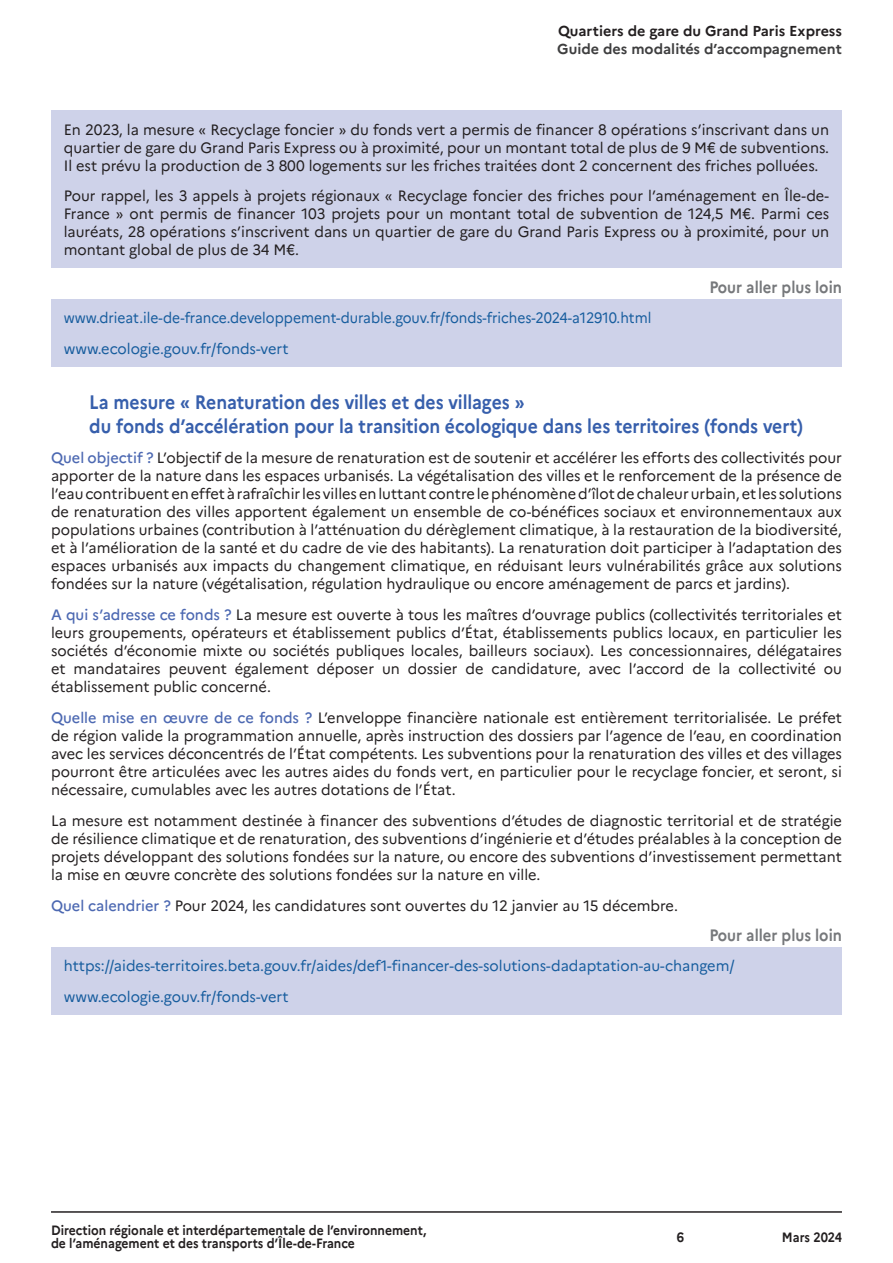
<style>
.page{position:relative;width:893px;height:1263px;background:#fff}
.page>*{position:absolute;margin:0;border:0;box-sizing:border-box;transform-origin:0 0}
.Titre_2{font:700 19.5px/23.4px "Marianne";letter-spacing:-.005em;color:#375fac;scale:.9 1}
.Titre_Tableau{font:700 16.5px "Marianne";color:#76787b;scale:.9 1}
.Texte{font:15px/18px "Marianne";color:#231f20;text-align:justify}
.Texte-2{font:15px "Marianne";color:#175d9e}
.Texte-3{font:15px "Marianne";color:#175d9e;scale:.92 1}
.t1{font:700 14.4px "Marianne";color:#231f20}
.t2{font:700 14.4px "Marianne";color:#3e3e3f}
.t3{font:700 13.5px/13.5px "Marianne";color:#231f20;scale:.9 1}
.s1{font-weight:500;color:#4d69b2}
</style>
<div class="page">
<hr style="left:51px;top:1211px;width:791px;height:2px;background:#231f20">
<div style="left:51px;top:111px;width:791px;height:157px;background:#ced2e9"></div>
<div style="left:51px;top:299px;width:791px;height:67px;background:#ced2e9"></div>
<div style="left:51px;top:947px;width:791px;height:68px;background:#ced2e9"></div>
<p class="t1" style="left:558px;top:20px;width:285px">Quartiers de gare du Grand Paris Express</p>
<p class="t2" style="left:557px;top:37px;width:286px">Guide des modalités d’accompagnement</p>
<p class="Texte" style="left:64px;top:120px;width:767px;text-align:left">En 2023, la mesure « Recyclage foncier » du fonds vert a permis de financer 8 opérations s’inscrivant dans un quartier de gare du Grand Paris Express ou à proximité, pour un montant total de plus de 9 M€ de subventions.<br>Il est prévu la production de 3 800 logements sur les friches traitées dont 2 concernent des friches polluées.</p>
<p class="Texte" style="left:64px;top:187px;width:767px">Pour rappel, les 3 appels à projets régionaux « Recyclage foncier des friches pour l’aménagement en Île-de-France » ont permis de financer 103 projets pour un montant total de subvention de 124,5 M€. Parmi ces lauréats, 28 opérations s’inscrivent dans un quartier de gare du Grand Paris Express ou à proximité, pour un montant global de plus de 34 M€.</p>
<p class="Titre_Tableau" style="left:709px;top:274px;width:149px">Pour aller plus loin</p>
<p class="Texte-3" style="left:64px;top:308px;width:640px">www.drieat.ile-de-france.developpement-durable.gouv.fr/fonds-friches-2024-a12910.html</p>
<p class="Texte-2" style="left:64px;top:339px;width:226px">www.ecologie.gouv.fr/fonds-vert</p>
<p class="Titre_2" style="left:89px;top:389px;width:795px">La mesure « Renaturation des villes et des villages »<br>du fonds d’accélération pour la transition écologique dans les territoires (fonds vert)</p>
<p class="Texte" style="left:51px;top:449px;width:792px"><span class="s1">Quel objectif ?</span> L’objectif de la mesure de renaturation est de soutenir et accélérer les efforts des collectivités pour apporter de la nature dans les espaces urbanisés. La végétalisation des villes et le renforcement de la présence de l’eau contribuent en effet à rafraîchir les villes en luttant contre le phénomène d’îlot de chaleur urbain, et les solutions de renaturation des villes apportent également un ensemble de co-bénéfices sociaux et environnementaux aux populations urbaines (contribution à l’atténuation du dérèglement climatique, à la restauration de la biodiversité, et à l’amélioration de la santé et du cadre de vie des habitants). La renaturation doit participer à l’adaptation des espaces urbanisés aux impacts du changement climatique, en réduisant leurs vulnérabilités grâce aux solutions fondées sur la nature (végétalisation, régulation hydraulique ou encore aménagement de parcs et jardins).</p>
<p class="Texte" style="left:51px;top:606px;width:792px"><span class="s1">A qui s’adresse ce fonds ?</span> La mesure est ouverte à tous les maîtres d’ouvrage publics (collectivités territoriales et leurs groupements, opérateurs et établissement publics d’État, établissements publics locaux, en particulier les sociétés d’économie mixte ou sociétés publiques locales, bailleurs sociaux). Les concessionnaires, délégataires et mandataires peuvent également déposer un dossier de candidature, avec l’accord de la collectivité ou établissement public concerné.</p>
<p class="Texte" style="left:51px;top:709px;width:792px"><span class="s1">Quelle mise en œuvre de ce fonds ?</span> L’enveloppe financière nationale est entièrement territorialisée. Le préfet de région valide la programmation annuelle, après instruction des dossiers par l’agence de l’eau, en coordination avec les services déconcentrés de l’État compétents. Les subventions pour la renaturation des villes et des villages pourront être articulées avec les autres aides du fonds vert, en particulier pour le recyclage foncier, et seront, si nécessaire, cumulables avec les autres dotations de l’État.</p>
<p class="Texte" style="left:51px;top:811px;width:792px">La mesure est notamment destinée à financer des subventions d’études de diagnostic territorial et de stratégie de résilience climatique et de renaturation, des subventions d’ingénierie et d’études préalables à la conception de projets développant des solutions fondées sur la nature, ou encore des subventions d’investissement permettant la mise en œuvre concrète des solutions fondées sur la nature en ville.</p>
<p class="Texte" style="left:51px;top:896px;width:626px"><span class="s1">Quel calendrier ?</span> Pour 2024, les candidatures sont ouvertes du 12 janvier au 15 décembre.</p>
<p class="Titre_Tableau" style="left:709px;top:923px;width:149px">Pour aller plus loin</p>
<p class="Texte-2" style="left:64px;top:957px;width:672px">https://aides-territoires.beta.gouv.fr/aides/def1-financer-des-solutions-dadaptation-au-changem/</p>
<p class="Texte-2" style="left:64px;top:987px;width:226px">www.ecologie.gouv.fr/fonds-vert</p>
<p class="t3" style="left:51px;top:1222px;width:419px">Direction régionale et interdépartementale de l’environnement, de l’aménagement et des transports d’Île-de-France</p>
<p class="t3" style="left:677px;top:1229px;width:10px">6</p>
<p class="t3" style="left:782px;top:1229px;width:68px">Mars 2024</p>
</div>
